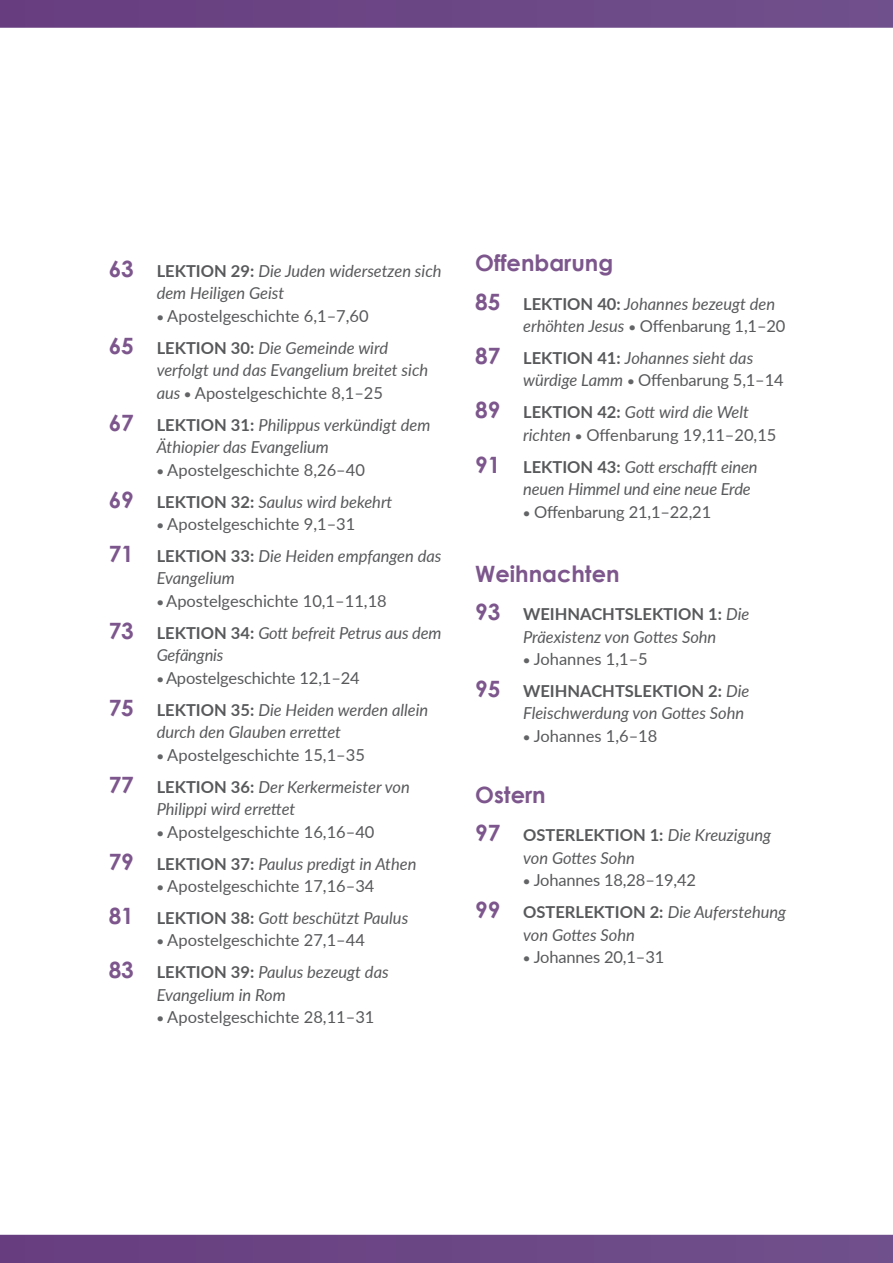
<style>
.page{position:relative;width:893px;height:1263px;background:#6c4786}
.page>*{position:absolute;margin:0;border:0;box-sizing:border-box;transform-origin:0 0}
.TOC__LESSON{font:700 22.5px "Century Gothic";color:#7c568c}
.TOC__LESSON-2{font:italic 16.5px/22.5px "Lato";color:#58595b}
.TOC__LESSON-3{font:16.5px "Lato";color:#58595b}
.s1{font-family:"Century Gothic";font-weight:700;font-style:normal;font-size:22.5px;color:#7c568c}
.s2{font-weight:700;font-style:normal}
.s3{font-weight:700;font-style:italic;font-size:12px;color:#636466}
.s4{font-weight:700;font-size:12px;color:#636466}
.s5{font-style:normal}
</style>
<div class="page">
<div style="left:0;top:28px;width:893px;height:1207px;background:#fff"></div>
<p class="TOC__LESSON-2" style="left:157px;top:259px;width:286px;text-indent:-48px"><span class="s1">63</span> <span class="s2">LEKTION 29:</span> Die Juden widersetzen sich dem Heiligen Geist</p>
<p class="TOC__LESSON-3" style="left:157px;top:304px;width:214px"><span class="s3">•</span> Apostelgeschichte 6,1–7,60</p>
<p class="TOC__LESSON-2" style="left:157px;top:336px;width:273px;text-indent:-48px"><span class="s1">65</span> <span class="s2">LEKTION 30:</span> Die Gemeinde wird verfolgt und das Evangelium breitet sich aus <span class="s4">•</span> <span class="s5">Apostelgeschichte 8,1–25</span></p>
<p class="TOC__LESSON-2" style="left:157px;top:413px;width:275px;text-indent:-48px"><span class="s1">67</span> <span class="s2">LEKTION 31:</span> Philippus verkündigt dem<br>Äthiopier das Evangelium</p>
<p class="TOC__LESSON-3" style="left:157px;top:458px;width:210px"><span class="s3">•</span> Apostelgeschichte 8,26–40</p>
<p class="TOC__LESSON-2" style="left:109px;top:490px;width:285px"><span class="s1">69</span> <span class="s2">LEKTION 32:</span> Saulus wird bekehrt</p>
<p class="TOC__LESSON-3" style="left:157px;top:512px;width:200px"><span class="s3">•</span> Apostelgeschichte 9,1–31</p>
<p class="TOC__LESSON-2" style="left:157px;top:544px;width:286px;text-indent:-48px"><span class="s1">71</span> <span class="s2">LEKTION 33:</span> Die Heiden empfangen das<br>Evangelium</p>
<p class="TOC__LESSON-3" style="left:157px;top:589px;width:232px"><span class="s3">•</span> Apostelgeschichte 10,1–11,18</p>
<p class="TOC__LESSON-2" style="left:157px;top:621px;width:286px;text-indent:-48px"><span class="s1">73</span> <span class="s2">LEKTION 34:</span> Gott befreit Petrus aus dem<br>Gefängnis</p>
<p class="TOC__LESSON-3" style="left:157px;top:666px;width:205px"><span class="s3">•</span> Apostelgeschichte 12,1–24</p>
<p class="TOC__LESSON-2" style="left:157px;top:698px;width:273px;text-indent:-48px"><span class="s1">75</span> <span class="s2">LEKTION 35:</span> Die Heiden werden allein durch den Glauben errettet</p>
<p class="TOC__LESSON-3" style="left:157px;top:743px;width:210px"><span class="s3">•</span> Apostelgeschichte 15,1–35</p>
<p class="TOC__LESSON-2" style="left:157px;top:775px;width:255px;text-indent:-48px"><span class="s1">77</span> <span class="s2">LEKTION 36:</span> Der Kerkermeister von<br>Philippi wird errettet</p>
<p class="TOC__LESSON-3" style="left:157px;top:820px;width:219px"><span class="s3">•</span> Apostelgeschichte 16,16–40</p>
<p class="TOC__LESSON-2" style="left:109px;top:851px;width:309px"><span class="s1">79</span> <span class="s2">LEKTION 37:</span> Paulus predigt in Athen</p>
<p class="TOC__LESSON-3" style="left:157px;top:874px;width:219px"><span class="s3">•</span> Apostelgeschichte 17,16–34</p>
<p class="TOC__LESSON-2" style="left:109px;top:906px;width:301px"><span class="s1">81</span> <span class="s2">LEKTION 38:</span> Gott beschützt Paulus</p>
<p class="TOC__LESSON-3" style="left:157px;top:928px;width:210px"><span class="s3">•</span> Apostelgeschichte 27,1–44</p>
<p class="TOC__LESSON-2" style="left:157px;top:960px;width:234px;text-indent:-48px"><span class="s1">83</span> <span class="s2">LEKTION 39:</span> Paulus bezeugt das<br>Evangelium in Rom</p>
<p class="TOC__LESSON-3" style="left:157px;top:1005px;width:219px"><span class="s3">•</span> Apostelgeschichte 28,11–31</p>
<p class="TOC__LESSON" style="left:475px;top:246px;width:140px">Offenbarung</p>
<p class="TOC__LESSON-2" style="left:523px;top:292px;width:264px;text-indent:-48px"><span class="s1">85</span> <span class="s2">LEKTION 40:</span> Johannes bezeugt den erhöhten Jesus <span class="s4">•</span> <span class="s5">Offenbarung 1,1–20</span></p>
<p class="TOC__LESSON-2" style="left:523px;top:346px;width:262px;text-indent:-48px"><span class="s1">87</span> <span class="s2">LEKTION 41:</span> Johannes sieht das würdige Lamm <span class="s4">•</span> <span class="s5">Offenbarung 5,1–14</span></p>
<p class="TOC__LESSON-2" style="left:523px;top:400px;width:255px;text-indent:-48px"><span class="s1">89</span> <span class="s2">LEKTION 42:</span> Gott wird die Welt richten <span class="s4">•</span> <span class="s5">Offenbarung 19,11–20,15</span></p>
<p class="TOC__LESSON-2" style="left:523px;top:455px;width:236px;text-indent:-48px"><span class="s1">91</span> <span class="s2">LEKTION 43:</span> Gott erschafft einen neuen Himmel und eine neue Erde</p>
<p class="TOC__LESSON-3" style="left:523px;top:500px;width:190px"><span class="s3">•</span> Offenbarung 21,1–22,21</p>
<p class="TOC__LESSON" style="left:475px;top:557px;width:146px">Weihnachten</p>
<p class="TOC__LESSON-2" style="left:523px;top:602px;width:228px;text-indent:-48px"><span class="s1">93</span> <span class="s2">WEIHNACHTSLEKTION 1:</span> Die<br>Präexistenz von Gottes Sohn</p>
<p class="TOC__LESSON-3" style="left:523px;top:647px;width:126px"><span class="s3">•</span> Johannes 1,1–5</p>
<p class="TOC__LESSON-2" style="left:523px;top:679px;width:228px;text-indent:-48px"><span class="s1">95</span> <span class="s2">WEIHNACHTSLEKTION 2:</span> Die<br>Fleischwerdung von Gottes Sohn</p>
<p class="TOC__LESSON-3" style="left:523px;top:724px;width:136px"><span class="s3">•</span> Johannes 1,6–18</p>
<p class="TOC__LESSON" style="left:475px;top:778px;width:72px">Ostern</p>
<p class="TOC__LESSON-2" style="left:523px;top:823px;width:250px;text-indent:-48px"><span class="s1">97</span> <span class="s2">OSTERLEKTION 1:</span> Die Kreuzigung von Gottes Sohn</p>
<p class="TOC__LESSON-3" style="left:523px;top:868px;width:174px"><span class="s3">•</span> Johannes 18,28–19,42</p>
<p class="TOC__LESSON-2" style="left:523px;top:900px;width:265px;text-indent:-48px"><span class="s1">99</span> <span class="s2">OSTERLEKTION 2:</span> Die Auferstehung von Gottes Sohn</p>
<p class="TOC__LESSON-3" style="left:523px;top:945px;width:143px"><span class="s3">•</span> Johannes 20,1–31</p>
</div>
